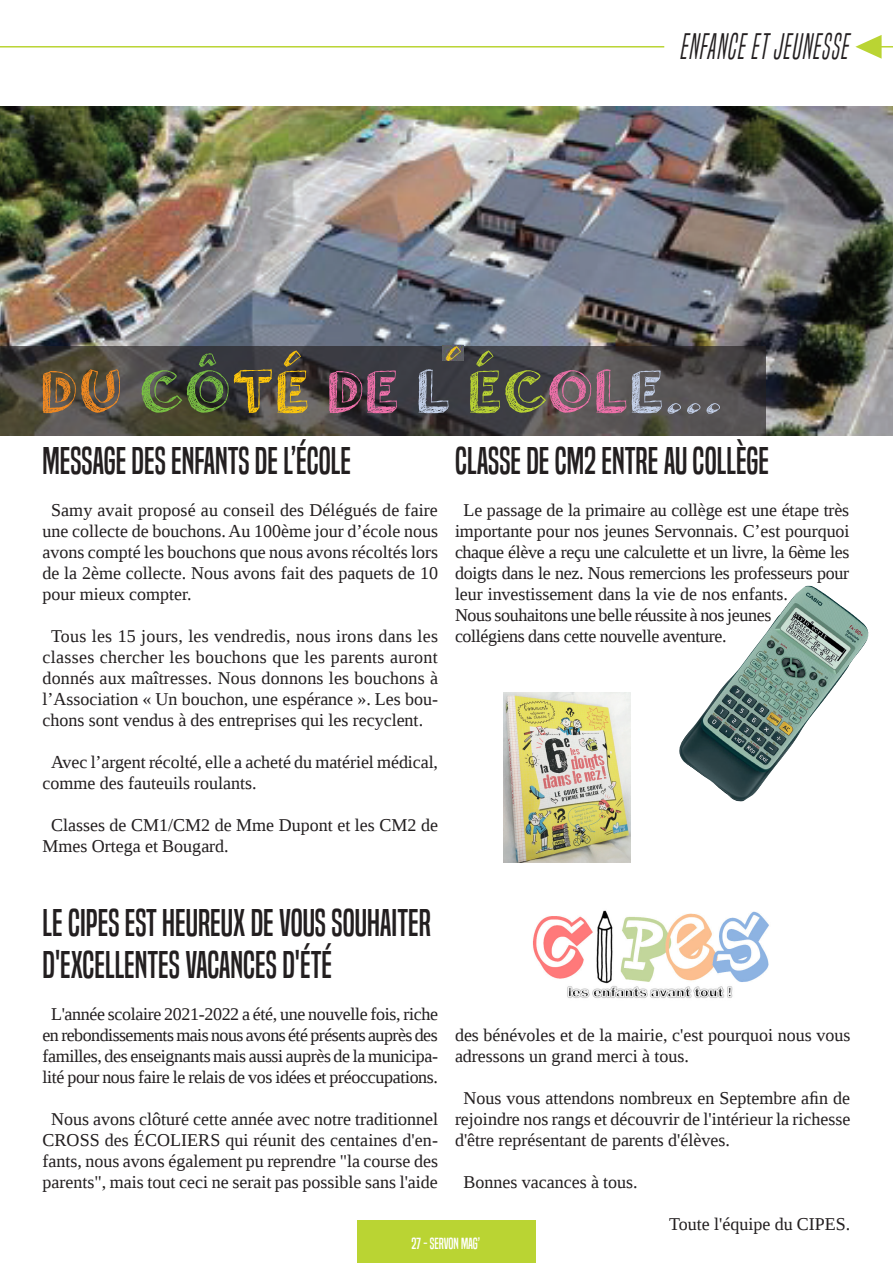
<style>
.page{position:relative;width:893px;height:1263px;background:#fff}
.page>*{position:absolute;margin:0;border:0;box-sizing:border-box;transform-origin:0 0}
.t1{font:60px "orangejuice";letter-spacing:.1em;color:#c3d0e9}
.Sous-titre{font:36px/42px "Built Titling Rg";color:#231f20}
.t2{font:italic 34.35px "Built Titling Lt";color:#231f20}
.texte{font:18px/21px "Liberation Serif";letter-spacing:-.005em;color:#231f20}
.t3{font:15px "Built Titling Rg";letter-spacing:-.005em;color:#fff}
.s1{color:#f18921}
.s2{color:#79c043}
.s3{color:#fec70c}
.s4{color:#f171ab}
.s5{color:#bad433}
</style>
<div class="page">
<div style="left:357px;top:1221px;width:179px;height:42px;background:#bad433"></div>
<svg style="left:855px;top:35px;width:27px;height:24px"></svg>
<hr style="left:858px;top:46px;width:35px;height:2px;background:#bad433">
<hr style="left:0;top:46px;width:664px;height:2px;background:#bad433">
<img style="left:0;top:106px;width:893px;height:329px">
<svg style="left:0;top:346px;width:766px;height:89px;background:#464443"></svg>
<img style="left:442px;top:346px;width:21px;height:15px">
<img style="left:533px;top:910px;width:236px;height:88px">
<img style="left:503px;top:692px;width:127px;height:170px">
<img style="left:679px;top:586px;width:189px;height:215px">
<h3 class="t2" style="left:681px;top:26px;width:171px">ENFANCE ET JEUNESSE</h3>
<p class="t1" style="left:43px;top:350px;width:679px"><span class="s1">DU</span> <span class="s2">CÔ</span><span class="s3">TÉ</span> <span class="s4">DE</span> L <span class="s5">ÉC</span><span class="s4">OL</span>E...</p>
<p class="Sous-titre" style="left:43px;top:440px;width:310px">MESSAGE DES ENFANTS DE L’ÉCOLE</p>
<p class="texte" style="left:43px;top:499px;width:397px;text-align:justify;text-indent:9px">Samy avait proposé au conseil des Délégués de faire une collecte de bouchons. Au 100ème jour d’école nous avons compté les bouchons que nous avons récoltés lors de la 2ème collecte. Nous avons fait des paquets de 10 pour mieux compter.</p>
<p class="texte" style="left:43px;top:625px;width:397px;text-align:justify;text-indent:9px">Tous les 15 jours, les vendredis, nous irons dans les classes chercher les bouchons que les parents auront donnés aux maîtresses. Nous donnons les bouchons à l’Association « Un bouchon, une espérance ». Les bou&shy;chons sont vendus à des entreprises qui les recyclent.</p>
<p class="texte" style="left:43px;top:751px;width:397px;text-indent:9px">Avec l’argent récolté, elle a acheté du matériel médical, comme des fauteuils roulants.</p>
<p class="texte" style="left:43px;top:814px;width:397px;text-indent:9px">Classes de CM1/CM2 de Mme Dupont et les CM2 de<br>Mmes Ortega et Bougard.</p>
<p class="Sous-titre" style="left:455px;top:440px;width:316px">CLASSE DE CM2 ENTRE AU COLLÈGE</p>
<p class="texte" style="left:455px;top:499px;width:396px;text-indent:9px">Le passage de la primaire au collège est une étape très importante pour nos jeunes Servonnais. C’est pourquoi chaque élève a reçu une calculette et un livre, la 6ème les doigts dans le nez. Nous remercions les professeurs pour leur investissement dans la vie de nos enfants.<br>Nous souhaitons une belle réussite à nos jeunes<br>collégiens dans cette nouvelle aventure.</p>
<p class="Sous-titre" style="left:43px;top:902px;width:390px">LE CIPES EST HEUREUX DE VOUS SOUHAITER<br>D'EXCELLENTES VACANCES D'ÉTÉ</p>
<p class="texte" style="left:43px;top:1003px;width:397px;text-align:center">L'année scolaire 2021-2022 a été, une nouvelle fois, riche en rebondissements mais nous avons été présents auprès des familles, des enseignants mais aussi auprès de la municipa&shy;lité pour nous faire le relais de vos idées et préoccupations.</p>
<p class="texte" style="left:43px;top:1108px;width:397px;text-align:center">Nous avons clôturé cette année avec notre traditionnel CROSS des ÉCOLIERS qui réunit des centaines d'en&shy;fants, nous avons également pu reprendre "la course des parents", mais tout ceci ne serait pas possible sans l'aide</p>
<p class="texte" style="left:455px;top:1024px;width:397px">des bénévoles et de la mairie, c'est pourquoi nous vous adressons un grand merci à tous.</p>
<p class="texte" style="left:455px;top:1087px;width:397px;text-align:justify;text-indent:9px">Nous vous attendons nombreux en Septembre afin de rejoindre nos rangs et découvrir de l'intérieur la richesse d'être représentant de parents d'élèves.</p>
<p class="texte" style="left:463px;top:1171px;width:176px">Bonnes vacances à tous.</p>
<p class="texte" style="left:669px;top:1213px;width:183px">Toute l'équipe du CIPES.</p>
<p class="t3" style="left:412px;top:1234px;width:70px">27 - SERVON MAG’</p>
</div>
